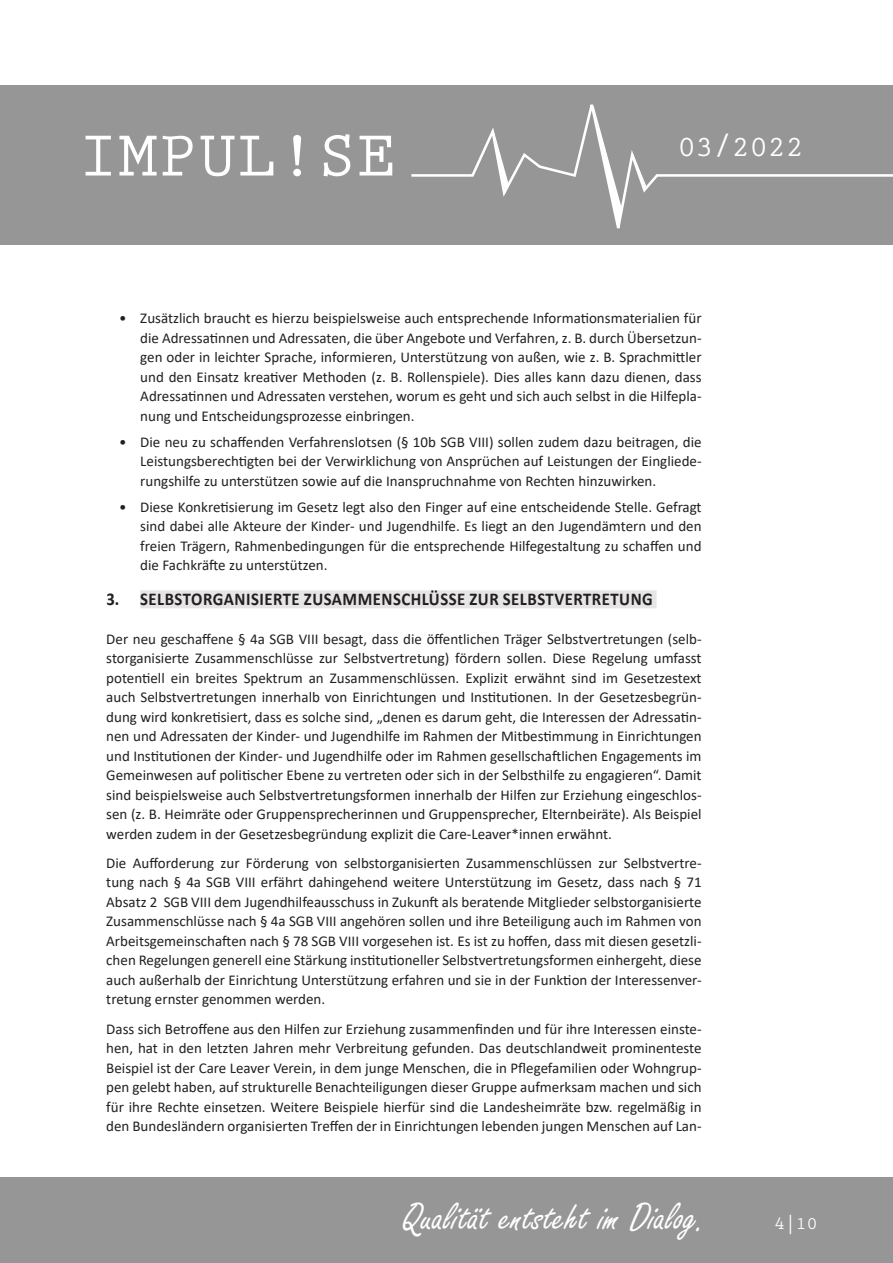
<style>
.page{position:relative;width:893px;height:1263px;background:#fff}
.page>*{position:absolute;margin:0;border:0;box-sizing:border-box;transform-origin:0 0}
.t1{font:700 66.3px "Prestige Elite Std";color:#fff}
.t2{font:42px "Freestyle Script";color:#fff}
.t3{font:700 30px "Prestige Elite Std";color:#fff}
.t4{font:700 18px "Calibri";letter-spacing:.03em;color:#231f20;scale:.93 1}
.t5{font:700 18px "Prestige Elite Std";color:#fff}
.Fließtext{font:15px/19.5px "Calibri";color:#231f20;text-align:justify}
</style>
<div class="page">
<div style="left:0;top:1178px;width:893px;height:85px;background:#969696"></div>
<div style="left:0;top:85px;width:893px;height:160px;background:#969696"></div>
<svg style="left:411px;top:104px;width:482px;height:125px"></svg>
<svg style="left:491px;top:129px;width:18px;height:64px"></svg>
<svg style="left:591px;top:104px;width:32px;height:124px"></svg>
<svg style="left:630px;top:151px;width:18px;height:39px"></svg>
<div style="left:140px;top:590px;width:517px;height:18px;background:#e6e6e6"></div>
<h1 class="t1" style="left:78px;top:119px;width:320px">IMPUL!SE</h1>
<h3 class="t3" style="left:678px;top:131px;width:127px">03/2022</h3>
<p class="Fließtext" style="left:140px;top:308px;width:563px;text-indent:-21px">• Zusätzlich braucht es hierzu beispielsweise auch entsprechende Informationsmaterialien für die Adressatinnen und Adressaten, die über Angebote und Verfahren, z. B. durch Übersetzun&shy;gen oder in leichter Sprache, informieren, Unterstützung von außen, wie z. B. Sprachmittler und den Einsatz kreativer Methoden (z. B. Rollenspiele). Dies alles kann dazu dienen, dass Adressatinnen und Adressaten verstehen, worum es geht und sich auch selbst in die Hilfepla&shy;nung und Entscheidungsprozesse einbringen.</p>
<p class="Fließtext" style="left:140px;top:432px;width:563px;text-indent:-21px">• Die neu zu schaffenden Verfahrenslotsen (§ 10b SGB VIII) sollen zudem dazu beitragen, die Leistungsberechtigten bei der Verwirklichung von Ansprüchen auf Leistungen der Eingliede&shy;rungshilfe zu unterstützen sowie auf die Inanspruchnahme von Rechten hinzuwirken.</p>
<p class="Fließtext" style="left:140px;top:496px;width:563px;text-indent:-21px">• Diese Konkretisierung im Gesetz legt also den Finger auf eine entscheidende Stelle. Gefragt sind dabei alle Akteure der Kinder- und Jugendhilfe. Es liegt an den Jugendämtern und den freien Trägern, Rahmenbedingungen für die entsprechende Hilfegestaltung zu schaffen und die Fachkräfte zu unterstützen.</p>
<p class="t4" style="left:107px;top:586px;width:589px">3. SELBSTORGANISIERTE ZUSAMMENSCHLÜSSE ZUR SELBSTVERTRETUNG</p>
<p class="Fließtext" style="left:106px;top:628px;width:597px">Der neu geschaffene § 4a SGB VIII besagt, dass die öffentlichen Träger Selbstvertretungen (selb&shy;storganisierte Zusammenschlüsse zur Selbstvertretung) fördern sollen. Diese Regelung umfasst potentiell ein breites Spektrum an Zusammenschlüssen. Explizit erwähnt sind im Gesetzestext auch Selbstvertretungen innerhalb von Einrichtungen und Institutionen. In der Gesetzesbegrün&shy;dung wird konkretisiert, dass es solche sind, „denen es darum geht, die Interessen der Adressatin&shy;nen und Adressaten der Kinder- und Jugendhilfe im Rahmen der Mitbestimmung in Einrichtungen und Institutionen der Kinder- und Jugendhilfe oder im Rahmen gesellschaftlichen Engagements im Gemeinwesen auf politischer Ebene zu vertreten oder sich in der Selbsthilfe zu engagieren“. Damit sind beispielsweise auch Selbstvertretungsformen innerhalb der Hilfen zur Erziehung eingeschlos&shy;sen (z. B. Heimräte oder Gruppensprecherinnen und Gruppensprecher, Elternbeiräte). Als Beispiel werden zudem in der Gesetzesbegründung explizit die Care-Leaver*innen erwähnt.</p>
<p class="Fließtext" style="left:106px;top:853px;width:597px">Die Aufforderung zur Förderung von selbstorganisierten Zusammenschlüssen zur Selbstvertre&shy;tung nach § 4a SGB VIII erfährt dahingehend weitere Unterstützung im Gesetz, dass nach § 71<br>Absatz 2 SGB VIII dem Jugendhilfeausschuss in Zukunft als beratende Mitglieder selbstorganisierte Zusammenschlüsse nach § 4a SGB VIII angehören sollen und ihre Beteiligung auch im Rahmen von Arbeitsgemeinschaften nach § 78 SGB VIII vorgesehen ist. Es ist zu hoffen, dass mit diesen gesetzli&shy;chen Regelungen generell eine Stärkung institutioneller Selbstvertretungsformen einhergeht, diese auch außerhalb der Einrichtung Unterstützung erfahren und sie in der Funktion der Interessenver&shy;tretung ernster genommen werden.</p>
<p class="Fließtext" style="left:106px;top:1018px;width:597px">Dass sich Betroffene aus den Hilfen zur Erziehung zusammenfinden und für ihre Interessen einste&shy;hen, hat in den letzten Jahren mehr Verbreitung gefunden. Das deutschlandweit prominenteste Beispiel ist der Care Leaver Verein, in dem junge Menschen, die in Pflegefamilien oder Wohngrup&shy;pen gelebt haben, auf strukturelle Benachteiligungen dieser Gruppe aufmerksam machen und sich für ihre Rechte einsetzen. Weitere Beispiele hierfür sind die Landesheimräte bzw. regelmäßig in den Bundesländern organisierten Treffen der in Einrichtungen lebenden jungen Menschen auf Lan-</p>
<h2 class="t2" style="left:403px;top:1194px;width:304px">Qualität entsteht im Dialog.</h2>
<p class="t5" style="left:774px;top:1213px;width:45px">4|10</p>
</div>
